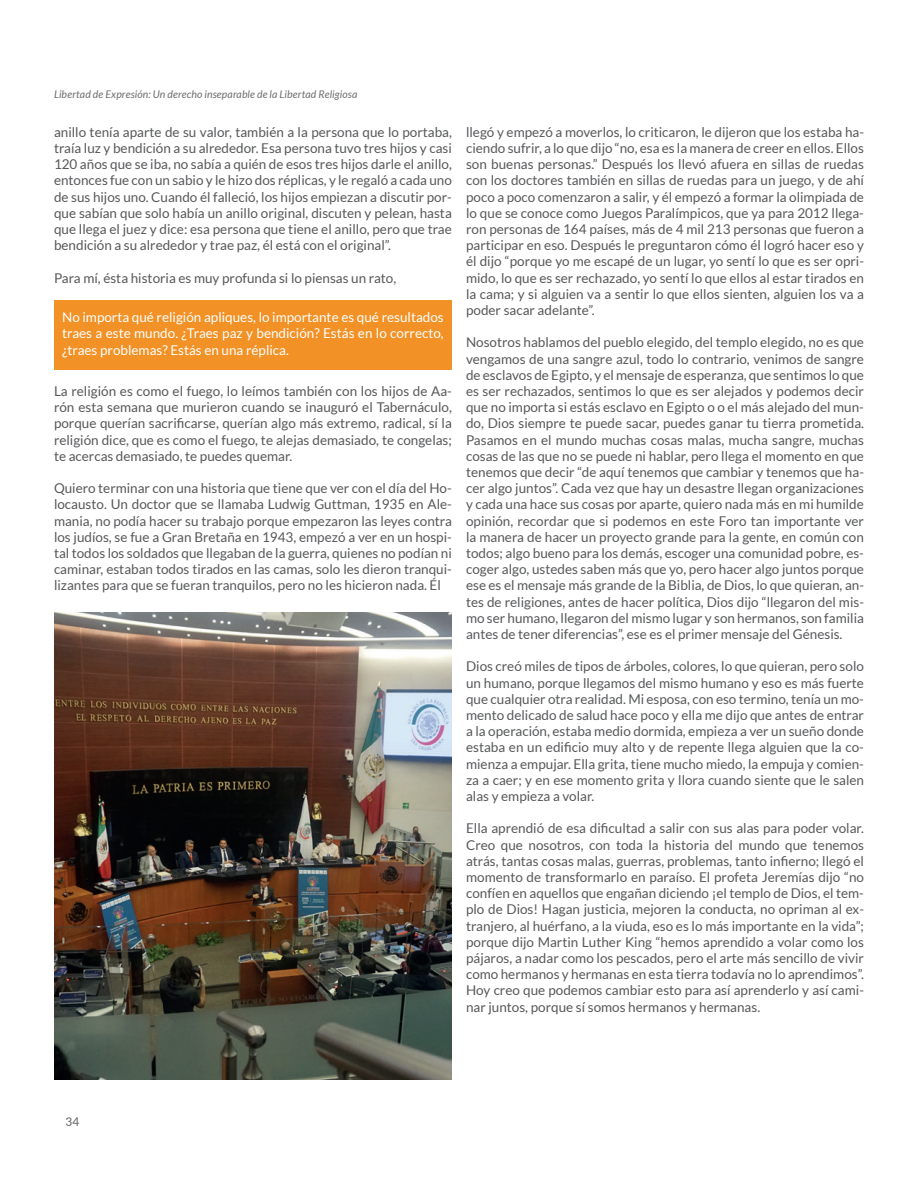
<style>
.page{position:relative;width:918px;height:1188px;background:#fff}
.page>*{position:absolute;margin:0;border:0;box-sizing:border-box;transform-origin:0 0}
.t1{font:13.5px/16.2px "Lato";color:#57585a;text-align:justify}
.t2{font:13.5px/16.2px "Lato";color:#fff;text-align:justify}
.t3{font:500 12px "Lato";color:#6c6d70}
.t4{font:italic 10.5px "Lato";letter-spacing:.01em;color:#6c6d70}
</style>
<div class="page">
<img style="left:54px;top:612px;width:398px;height:468px">
<div style="left:54px;top:301px;width:398px;height:69px;background:#f29125"></div>
<p class="t4" style="left:54px;top:89px;width:305px">Libertad de Expresión: Un derecho inseparable de la Libertad Religiosa</p>
<p class="t1" style="left:54px;top:124px;width:399px">anillo tenía aparte de su valor, también a la persona que lo portaba, traía luz y bendición a su alrededor. Esa persona tuvo tres hijos y casi 120 años que se iba, no sabía a quién de esos tres hijos darle el anillo, entonces fue con un sabio y le hizo dos réplicas, y le regaló a cada uno de sus hijos uno. Cuando él falleció, los hijos empiezan a discutir por&shy;que sabían que solo había un anillo original, discuten y pelean, hasta que llega el juez y dice: esa persona que tiene el anillo, pero que trae bendición a su alrededor y trae paz, él está con el original”.</p>
<p class="t1" style="left:54px;top:270px;width:344px">Para mí, ésta historia es muy profunda si lo piensas un rato,</p>
<p class="t2" style="left:62px;top:309px;width:383px">No importa qué religión apliques, lo importante es qué resultados traes a este mundo. ¿Traes paz y bendición? Estás en lo correcto, ¿traes problemas? Estás en una réplica.</p>
<p class="t1" style="left:54px;top:383px;width:399px">La religión es como el fuego, lo leímos también con los hijos de Aa&shy;rón esta semana que murieron cuando se inauguró el Tabernáculo, porque querían sacrificarse, querían algo más extremo, radical, sí la religión dice, que es como el fuego, te alejas demasiado, te congelas; te acercas demasiado, te puedes quemar.</p>
<p class="t1" style="left:54px;top:480px;width:399px">Quiero terminar con una historia que tiene que ver con el día del Ho&shy;locausto. Un doctor que se llamaba Ludwig Guttman, 1935 en Ale&shy;mania, no podía hacer su trabajo porque empezaron las leyes contra los judíos, se fue a Gran Bretaña en 1943, empezó a ver en un hospi&shy;tal todos los soldados que llegaban de la guerra, quienes no podían ni caminar, estaban todos tirados en las camas, solo les dieron tranqui&shy;lizantes para que se fueran tranquilos, pero no les hicieron nada. Él</p>
<p class="t1" style="left:466px;top:124px;width:399px">llegó y empezó a moverlos, lo criticaron, le dijeron que los estaba ha&shy;ciendo sufrir, a lo que dijo “no, esa es la manera de creer en ellos. Ellos son buenas personas.” Después los llevó afuera en sillas de ruedas con los doctores también en sillas de ruedas para un juego, y de ahí poco a poco comenzaron a salir, y él empezó a formar la olimpiada de lo que se conoce como Juegos Paralímpicos, que ya para 2012 llega&shy;ron personas de 164 países, más de 4 mil 213 personas que fueron a participar en eso. Después le preguntaron cómo él logró hacer eso y él dijo “porque yo me escapé de un lugar, yo sentí lo que es ser opri&shy;mido, lo que es ser rechazado, yo sentí lo que ellos al estar tirados en la cama; y si alguien va a sentir lo que ellos sienten, alguien los va a poder sacar adelante”.</p>
<p class="t1" style="left:466px;top:334px;width:399px">Nosotros hablamos del pueblo elegido, del templo elegido, no es que vengamos de una sangre azul, todo lo contrario, venimos de sangre de esclavos de Egipto, y el mensaje de esperanza, que sentimos lo que es ser rechazados, sentimos lo que es ser alejados y podemos decir que no importa si estás esclavo en Egipto o o el más alejado del mun&shy;do, Dios siempre te puede sacar, puedes ganar tu tierra prometida.<br>Pasamos en el mundo muchas cosas malas, mucha sangre, muchas cosas de las que no se puede ni hablar, pero llega el momento en que tenemos que decir “de aquí tenemos que cambiar y tenemos que ha&shy;cer algo juntos”. Cada vez que hay un desastre llegan organizaciones y cada una hace sus cosas por aparte, quiero nada más en mi humilde opinión, recordar que si podemos en este Foro tan importante ver la manera de hacer un proyecto grande para la gente, en común con todos; algo bueno para los demás, escoger una comunidad pobre, es&shy;coger algo, ustedes saben más que yo, pero hacer algo juntos porque ese es el mensaje más grande de la Biblia, de Dios, lo que quieran, an&shy;tes de religiones, antes de hacer política, Dios dijo “llegaron del mis&shy;mo ser humano, llegaron del mismo lugar y son hermanos, son familia antes de tener diferencias”, ese es el primer mensaje del Génesis.</p>
<p class="t1" style="left:466px;top:658px;width:399px">Dios creó miles de tipos de árboles, colores, lo que quieran, pero solo un humano, porque llegamos del mismo humano y eso es más fuerte que cualquier otra realidad. Mi esposa, con eso termino, tenía un mo&shy;mento delicado de salud hace poco y ella me dijo que antes de entrar a la operación, estaba medio dormida, empieza a ver un sueño donde estaba en un edificio muy alto y de repente llega alguien que la co&shy;mienza a empujar. Ella grita, tiene mucho miedo, la empuja y comien&shy;za a caer; y en ese momento grita y llora cuando siente que le salen alas y empieza a volar.</p>
<p class="t1" style="left:466px;top:820px;width:399px">Ella aprendió de esa dificultad a salir con sus alas para poder volar.<br>Creo que nosotros, con toda la historia del mundo que tenemos atrás, tantas cosas malas, guerras, problemas, tanto infierno; llegó el momento de transformarlo en paraíso. El profeta Jeremías dijo “no confíen en aquellos que engañan diciendo ¡el templo de Dios, el tem&shy;plo de Dios! Hagan justicia, mejoren la conducta, no opriman al ex&shy;tranjero, al huérfano, a la viuda, eso es lo más importante en la vida”; porque dijo Martin Luther King “hemos aprendido a volar como los pájaros, a nadar como los pescados, pero el arte más sencillo de vivir como hermanos y hermanas en esta tierra todavía no lo aprendimos”.<br>Hoy creo que podemos cambiar esto para así aprenderlo y así cami&shy;nar juntos, porque sí somos hermanos y hermanas.</p>
<p class="t3" style="left:66px;top:1113px;width:15px">34</p>
</div>
